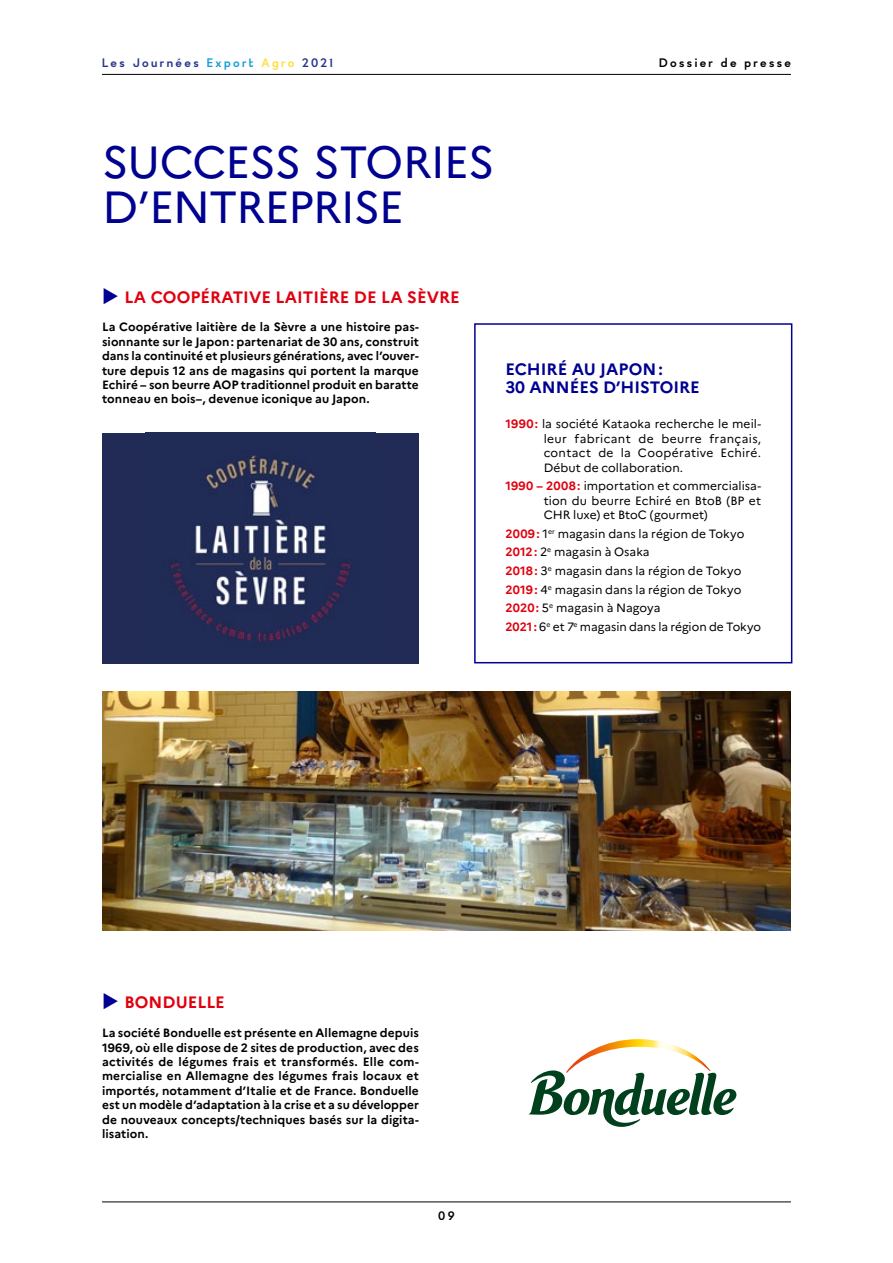
<style>
.page{position:relative;width:893px;height:1263px;background:#fff}
.page>*{position:absolute;margin:0;border:0;box-sizing:border-box;transform-origin:0 0}
.t1{font:45px/45px "Marianne";letter-spacing:-.025em;color:#000091}
.t2{font:700 16.5px "Marianne";color:#e0000f}
.t3{font:700 16.5px/18px "Marianne";color:#000091}
.t4{font:700 12px/14.4px "Marianne";letter-spacing:.005em;color:#000;text-align:justify}
.t5{font:12px/14.4px "Marianne";letter-spacing:.005em;color:#000;text-align:justify}
.t6{font:12px "France";letter-spacing:.2em;color:#26358c}
.t7{font:12px "France";letter-spacing:.2em;color:#000}
.s1{color:#169fdb}
.s2{color:#ffde3e}
.s3{color:#000091}
.s4{font-weight:700;color:#e0000f}
</style>
<div class="page">
<div style="left:102px;top:433px;width:317px;height:230px;background:#212b55"></div>
<img style="left:170px;top:452px;width:181px;height:190px">
<img style="left:102px;top:691px;width:689px;height:239px">
<svg style="left:529px;top:1039px;width:207px;height:88px"></svg>
<div style="left:474px;top:323px;width:318px;height:340px;border:2px solid #000091"></div>
<hr style="left:102px;top:1202px;width:689px;height:1px;background:#000">
<hr style="left:102px;top:74px;width:689px;height:1px;background:#000">
<p class="t6" style="left:102px;top:56px;width:232px">Les Journées <span class="s1">Export</span> <span class="s2">Agro</span> 2021</p>
<p class="t7" style="left:659px;top:56px;width:133px">Dossier de presse</p>
<h1 class="t1" style="left:102px;top:140px;width:394px">SUCCESS STORIES<br>D’ENTREPRISE</h1>
<h2 class="t2" style="left:102px;top:287px;width:359px"><span class="s3">◆</span> LA COOPÉRATIVE LAITIÈRE DE LA SÈVRE</h2>
<p class="t4" style="left:102px;top:320px;width:318px">La Coopérative laitière de la Sèvre a une histoire pas&shy;sionnante sur le Japon: partenariat de 30 ans, construit dans la continuité et plusieurs générations, avec l’ouver&shy;ture depuis 12 ans de magasins qui portent la marque Echiré – son beurre AOP traditionnel produit en baratte tonneau en bois–, devenue iconique au Japon.</p>
<h3 class="t3" style="left:505px;top:360px;width:196px">ECHIRÉ AU JAPON:<br>30 ANNÉES D’HISTOIRE</h3>
<p class="t5" style="left:544px;top:417px;width:219px;text-indent:-38px"><span class="s4">1990:</span> la société Kataoka recherche le meil&shy;leur fabricant de beurre français, contact de la Coopérative Echiré.<br>Début de collaboration.</p>
<p class="t5" style="left:544px;top:479px;width:219px;text-indent:-38px"><span class="s4">1990 – 2008:</span> importation et commercialisa&shy;tion du beurre Echiré en BtoB (BP et CHR luxe) et BtoC (gourmet)</p>
<p class="t5" style="left:505px;top:526px;width:241px"><span class="s4">2009:</span> 1<sup>er</sup> magasin dans la région de Tokyo</p>
<p class="t5" style="left:505px;top:545px;width:146px"><span class="s4">2012:</span> 2<sup>e</sup> magasin à Osaka</p>
<p class="t5" style="left:505px;top:563px;width:237px"><span class="s4">2018:</span> 3<sup>e</sup> magasin dans la région de Tokyo</p>
<p class="t5" style="left:505px;top:582px;width:237px"><span class="s4">2019:</span> 4<sup>e</sup> magasin dans la région de Tokyo</p>
<p class="t5" style="left:505px;top:601px;width:157px"><span class="s4">2020:</span> 5<sup>e</sup> magasin à Nagoya</p>
<p class="t5" style="left:505px;top:619px;width:257px"><span class="s4">2021:</span> 6<sup>e</sup> et 7<sup>e</sup> magasin dans la région de Tokyo</p>
<h3 class="t2" style="left:102px;top:992px;width:124px"><span class="s3">◆</span> BONDUELLE</h3>
<p class="t4" style="left:102px;top:1026px;width:318px">La société Bonduelle est présente en Allemagne depuis 1969, où elle dispose de 2 sites de production, avec des activités de légumes frais et transformés. Elle com&shy;mercialise en Allemagne des légumes frais locaux et importés, notamment d’Italie et de France. Bonduelle est un modèle d’adaptation à la crise et a su développer de nouveaux concepts/techniques basés sur la digita&shy;lisation.</p>
<p class="t7" style="left:438px;top:1208px;width:18px">09</p>
</div>
